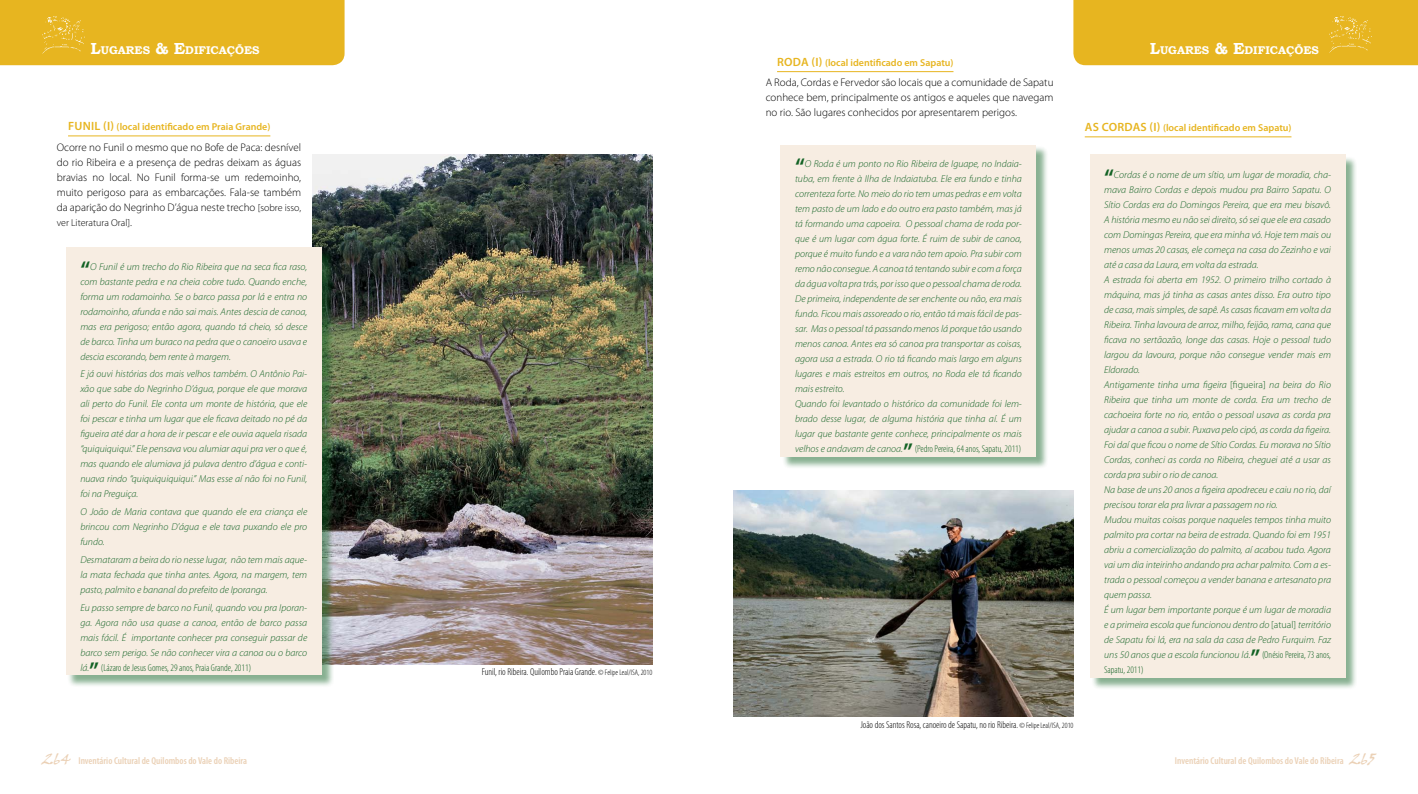
<style>
.page{position:relative;width:1418px;height:794px;background:#fff}
.page>*{position:absolute;margin:0;border:0;box-sizing:border-box;transform-origin:0 0}
.t1{font:600 24px "Myriad Pro";color:#126224}
.t2{font:700 11.2px "Bookman Old Style";color:#fff}
.t3{font:300 11px/15px "Myriad Pro";color:#000;text-align:justify}
.t4{font:italic 300 10px/15px "Myriad Pro";color:#126224;text-align:justify}
.t5{font:300 condensed 10px "Myriad Pro";color:#000}
.t6{font:600 10px "Myriad Pro";color:#e7b520}
.t7{font:300 condensed 10px "Myriad Pro";color:#126224}
.t8{font:600 condensed 10px "Myriad Pro";color:#ebd1b6}
.t9{font:300 10px "Myriad Pro";color:#000}
.s1{font-size:16px}
.s2{font-size:12px}
.s3{font-size:10px}
.s4{font-size:11px}
.s5{font-size:8px}
.s6{font-style:normal}
.s7{font-family:"Viner Hand ITC";font-weight:400;font-stretch:normal;font-size:16px}
</style>
<div class="page">
<div style="left:0;top:0;width:344px;height:65px;background:#e7b520"></div>
<div style="left:1073px;top:0;width:344px;height:65px;background:#e7b520"></div>
<img style="left:43px;top:16px;width:42px;height:38px">
<img style="left:1329px;top:16px;width:43px;height:38px">
<div style="left:782px;top:146px;width:266px;height:323px;background:#126224;opacity:.5"></div>
<div style="left:780px;top:145px;width:256px;height:311px;background:#f7ede2"></div>
<div style="left:1091px;top:156px;width:266px;height:534px;background:#126224;opacity:.5"></div>
<div style="left:1089px;top:154px;width:256px;height:523px;background:#f7ede2"></div>
<hr style="left:68px;top:136px;width:202px;height:1px;background:#e7b520">
<img style="left:312px;top:154px;width:340px;height:510px">
<hr style="left:777px;top:71px;width:176px;height:1px;background:#e7b520">
<hr style="left:1084px;top:137px;width:207px;height:1px;background:#e7b520">
<div style="left:67px;top:249px;width:267px;height:438px;background:#126224;opacity:.5"></div>
<div style="left:66px;top:248px;width:255px;height:427px;background:#f7ede2"></div>
<img style="left:733px;top:490px;width:340px;height:227px">
<p class="t2" style="left:90px;top:42px;width:171px"><span class="s1">L</span>UGARES <span class="s1">&amp; E</span>DIFICAÇÕES</p>
<p class="t2" style="left:1149px;top:42px;width:171px"><span class="s1">L</span>UGARES <span class="s1">&amp; E</span>DIFICAÇÕES</p>
<p class="t6" style="left:777px;top:56px;width:178px"><span class="s2">Ro da (I)</span> (local identificado em Sapatu)</p>
<p class="t3" style="left:765px;top:75px;width:289px">A Roda, Cordas e Fervedor são locais que a comunidade de Sapatu conhece bem, principalmente os antigos e aqueles que navegam no rio. São lugares conhecidos por apresentarem perigos.</p>
<p class="t6" style="left:68px;top:120px;width:204px"><span class="s2">Funi l (I)</span> (local identificado em Praia Grande)</p>
<p class="t3" style="left:57px;top:139px;width:246px">Ocorre no Funil o mesmo que no Bofe de Paca: desnível do rio Ribeira e a presença de pedras deixam as águas bravias no local. No Funil forma-se um redemoinho, muito perigoso para as embarcações. Fala-se também da aparição do Negrinho D’água neste trecho <span class="s3">[sobre isso,</span></p>
<p class="t9" style="left:57px;top:216px;width:77px">ver Literatura Oral]<span class="s4">.</span></p>
<h1 class="t1" style="left:80px;top:254px;width:11px">“</h1>
<p class="t4" style="left:80px;top:259px;width:228px;text-indent:10px">O Funil é um trecho do Rio Ribeira que na seca fica raso, com bastante pedra e na cheia cobre tudo. Quando enche, forma um rodamoinho. Se o barco passa por lá e entra no rodamoinho, afunda e não sai mais. Antes descia de canoa, mas era perigoso; então agora, quando tá cheio, só desce de barco. Tinha um buraco na pedra que o canoeiro usava e descia escorando, bem rente à margem.</p>
<p class="t4" style="left:80px;top:366px;width:228px">E já ouvi histórias dos mais velhos também. O Antônio Pai&shy;xão que sabe do Negrinho D’água, porque ele que morava ali perto do Funil. Ele conta um monte de história, que ele foi pescar e tinha um lugar que ele ficava deitado no pé da figueira até dar a hora de ir pescar e ele ouvia aquela risada “quiquiquiqui.” Ele pensava vou alumiar aqui pra ver o que é, mas quando ele alumiava já pulava dentro d’água e conti&shy;nuava rindo “quiquiquiquiqui.” Mas esse aí não foi no Funil, foi na Preguiça.</p>
<p class="t4" style="left:80px;top:504px;width:228px">O João de Maria contava que quando ele era criança ele brincou com Negrinho D’água e ele tava puxando ele pro fundo.</p>
<p class="t4" style="left:80px;top:552px;width:228px">Desmataram a beira do rio nesse lugar, não tem mais aque&shy;la mata fechada que tinha antes. Agora, na margem, tem pasto, palmito e bananal do prefeito de Iporanga.</p>
<p class="t4" style="left:80px;top:600px;width:228px">Eu passo sempre de barco no Funil, quando vou pra Iporan&shy;ga. Agora não usa quase a canoa, então de barco passa mais fácil. É importante conhecer pra conseguir passar de barco sem perigo. Se não conhecer vira a canoa ou o barco lá.</p>
<h1 class="t1" style="left:89px;top:655px;width:11px">”</h1>
<p class="t7" style="left:101px;top:662px;width:152px">(Lázaro de Jesus Gomes, 29 anos, Praia Grande, 2011)</p>
<p class="t5" style="left:482px;top:665px;width:172px">Funil, rio Ribeira. Quilombo Praia Grande. <span class="s5">© Felipe Leal/ISA, 2010</span></p>
<h1 class="t1" style="left:795px;top:152px;width:11px">“</h1>
<p class="t4" style="left:795px;top:156px;width:228px;text-align:left;text-indent:10px">O Roda é um ponto no Rio Ribeira de Iguape, no Indaia&shy;tuba, em frente à Ilha de Indaiatuba. Ele era fundo e tinha correnteza forte. No meio do rio tem umas pedras e em volta tem pasto de um lado e do outro era pasto também, mas já tá formando uma capoeira. O pessoal chama de roda por&shy;que é um lugar com água forte. É ruim de subir de canoa, porque é muito fundo e a vara não tem apoio. Pra subir com remo não consegue. A canoa tá tentando subir e com a força da água volta pra trás, por isso que o pessoal chama de roda.<br>De primeira, independente de ser enchente ou não, era mais fundo. Ficou mais assoreado o rio, então tá mais fácil de pas&shy;sar. Mas o pessoal tá passando menos lá porque tão usando menos canoa. Antes era só canoa pra transportar as coisas, agora usa a estrada. O rio tá ficando mais largo em alguns lugares e mais estreitos em outros, no Roda ele tá ficando mais estreito.<br>Quando foi levantado o histórico da comunidade foi lem&shy;brado desse lugar, de alguma história que tinha aí. É um lugar que bastante gente conhece, principalmente os mais velhos e andavam de canoa.</p>
<h1 class="t1" style="left:903px;top:437px;width:11px">”</h1>
<p class="t7" style="left:914px;top:443px;width:108px">(Pedro Pereira, 64 anos, Sapatu, 2011)</p>
<p class="t6" style="left:1084px;top:121px;width:208px"><span class="s2">As Cordas (I)</span> (local identificado em Sapatu)</p>
<h1 class="t1" style="left:1104px;top:162px;width:11px">“</h1>
<p class="t4" style="left:1104px;top:167px;width:228px;text-align:left;text-indent:10px">Cordas é o nome de um sítio, um lugar de moradia, cha&shy;mava Bairro Cordas e depois mudou pra Bairro Sapatu. O Sítio Cordas era do Domingos Pereira, que era meu bisavô.<br>A história mesmo eu não sei direito, só sei que ele era casado com Domingas Pereira, que era minha vó. Hoje tem mais ou menos umas 20 casas, ele começa na casa do Zezinho e vai até a casa da Laura, em volta da estrada.<br>A estrada foi aberta em 1952. O primeiro trilho cortado à máquina, mas já tinha as casas antes disso. Era outro tipo de casa, mais simples, de sapê. As casas ficavam em volta da Ribeira. Tinha lavoura de arroz, milho, feijão, rama, cana que ficava no sertãozão, longe das casas. Hoje o pessoal tudo largou da lavoura, porque não consegue vender mais em Eldorado.<br>Antigamente tinha uma figeira <span class="s6">[figueira]</span> na beira do Rio Ribeira que tinha um monte de corda. Era um trecho de cachoeira forte no rio, então o pessoal usava as corda pra ajudar a canoa a subir. Puxava pelo cipó, as corda da figeira.<br>Foi daí que ficou o nome de Sítio Cordas. Eu morava no Sítio Cordas, conheci as corda no Ribeira, cheguei até a usar as corda pra subir o rio de canoa.<br>Na base de uns 20 anos a figeira apodreceu e caiu no rio, daí precisou torar ela pra livrar a passagem no rio.<br>Mudou muitas coisas porque naqueles tempos tinha muito palmito pra cortar na beira de estrada. Quando foi em 1951 abriu a comercialização do palmito, aí acabou tudo. Agora vai um dia inteirinho andando pra achar palmito. Com a es&shy;trada o pessoal começou a vender banana e artesanato pra quem passa.<br>É um lugar bem importante porque é um lugar de moradia e a primeira escola que funcionou dentro do <span class="s6">[atual]</span> território de Sapatu foi lá, era na sala da casa de Pedro Furquim. Faz uns 50 anos que a escola funcionou lá.</p>
<h1 class="t1" style="left:1250px;top:642px;width:11px">”</h1>
<p class="t7" style="left:1261px;top:648px;width:70px">(Onésio Pereira, 73 anos,</p>
<p class="t7" style="left:1104px;top:663px;width:41px">Sapatu, 2011)</p>
<p class="t5" style="left:860px;top:718px;width:214px">João dos Santos Rosa, canoeiro de Sapatu, no rio Ribeira. <span class="s5">© Felipe Leal/ISA, 2010</span></p>
<p class="t8" style="left:43px;top:754px;width:206px"><span class="s7">264</span> Inventário Cultural de Quilombos do Vale do Ribeira</p>
<p class="t8" style="left:1174px;top:754px;width:202px">Inventário Cultural de Quilombos do Vale do Ribeira <span class="s7">265</span></p>
</div>
